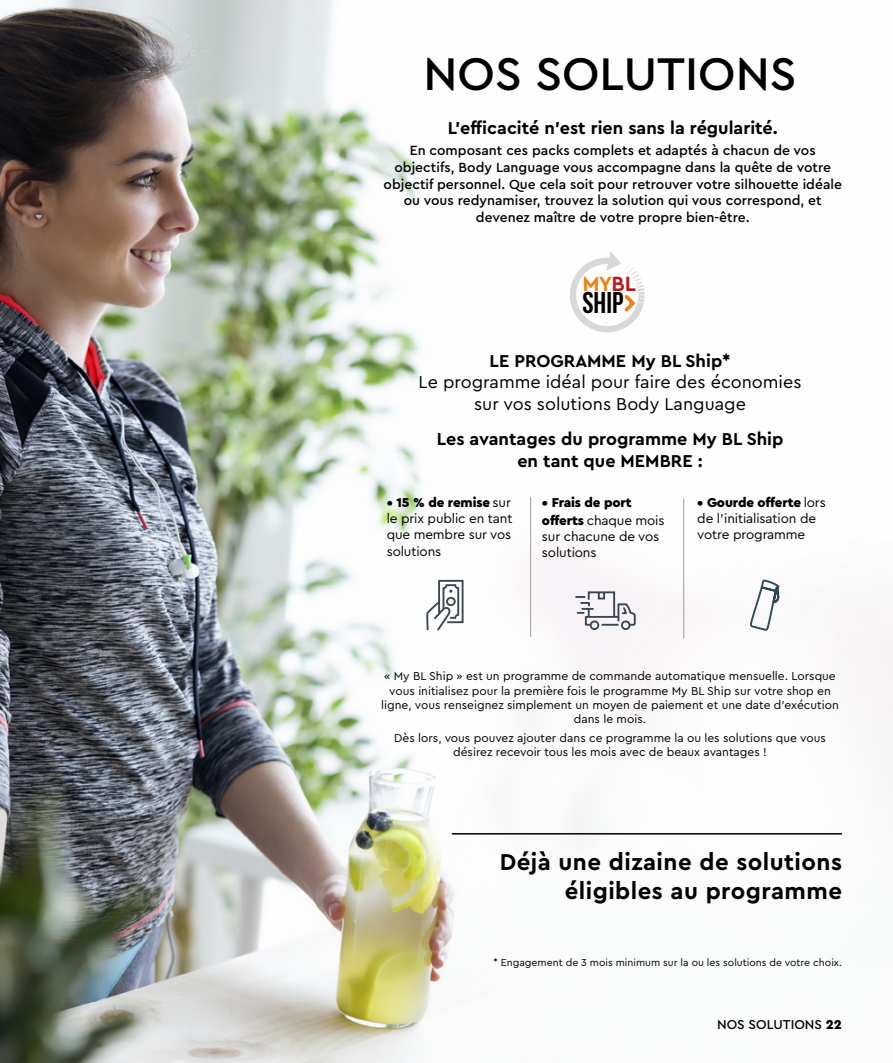
<style>
.page{position:relative;width:893px;height:1063px;background:#fff}
.page>*{position:absolute;margin:0;border:0;box-sizing:border-box;transform-origin:0 0}
.t1{font:500 48px "Cera Pro";color:#000}
.t2{font:700 29.85px "Bebas Neue";color:#000}
.t3{font:700 24px/28.8px "Cera Pro";letter-spacing:.02em;color:#000;text-align:right}
.t4{font:700 21.6px "Cera Pro";color:#ea8215}
.t5{font:700 18px/21.6px "Cera Pro";color:#000;text-align:center}
.t6{font:18px/21.6px "Cera Pro";color:#000;text-align:center}
.t7{font:500 13.95px/16.6px "Cera Pro";color:#000;text-align:center}
.t8{font:13.5px/16.2px "Cera Pro";letter-spacing:-.01em;color:#000}
.t9{font:900 13.5px/18px "Cera Pro";letter-spacing:-.01em;color:#000}
.t10{font:500 13.5px "Cera Pro";color:#000}
.t11{font:12px/14.4px "Cera Pro";color:#000;text-align:center}
.t12{font:10.5px "Cera Pro";color:#000}
.s1{color:#b61a1e}
.s2{font-weight:900}
.s3{font-weight:400}
</style>
<div class="page">
<img style="left:0;top:0;width:893px;height:1063px">
<svg style="left:570px;top:251px;width:75px;height:81px"></svg>
<svg style="left:749px;top:575px;width:32px;height:57px"></svg>
<svg style="left:576px;top:590px;width:61px;height:41px"></svg>
<svg style="left:425px;top:579px;width:39px;height:54px"></svg>
<hr style="left:530px;top:497px;width:1px;height:140px;background:#9f9e9e">
<hr style="left:683px;top:498px;width:1px;height:140px;background:#9f9e9e">
<hr style="left:452px;top:833px;width:390px;height:2px;background:#000">
<h1 class="t1" style="left:423px;top:42px;width:375px">NOS SOLUTIONS</h1>
<h3 class="t5" style="left:448px;top:117px;width:332px">L’efficacité n’est rien sans la régularité.</h3>
<p class="t7" style="left:384px;top:142px;width:460px">En composant ces packs complets et adaptés à chacun de vos objectifs, Body Language vous accompagne dans la quête de votre objectif personnel. Que cela soit pour retrouver votre silhouette idéale ou vous redynamiser, trouvez la solution qui vous correspond, et devenez maître de votre propre bien-être.</p>
<h3 class="t4" style="left:582px;top:269px;width:55px">MY<span class="s1">BL</span></h3>
<h2 class="t2" style="left:582px;top:286px;width:43px">SHIP</h2>
<h3 class="t5" style="left:490px;top:349px;width:242px">LE PROGRAMME My BL Ship*</h3>
<h3 class="t6" style="left:419px;top:371px;width:384px">Le programme idéal pour faire des économies sur vos solutions Body Language</h3>
<h3 class="t5" style="left:437px;top:428px;width:348px">Les avantages du programme My BL Ship en tant que MEMBRE :</h3>
<p class="t8" style="left:387px;top:494px;width:127px;text-align:justify"><span class="s2">• 15 % de remise</span> sur le prix public en tant que membre sur vos solutions</p>
<p class="t9" style="left:542px;top:493px;width:124px">• Frais de port offerts <span class="s3">chaque mois</span></p>
<p class="t8" style="left:542px;top:528px;width:119px">sur chacune de vos solutions</p>
<p class="t8" style="left:697px;top:494px;width:130px"><span class="s2">• Gourde offerte</span> lors de l’initialisation de votre programme</p>
<p class="t11" style="left:381px;top:668px;width:459px">« My BL Ship » est un programme de commande automatique mensuelle. Lorsque vous initialisez pour la première fois le programme My BL Ship sur votre shop en ligne, vous renseignez simplement un moyen de paiement et une date d’exécution dans le mois.</p>
<p class="t11" style="left:394px;top:730px;width:433px">Dès lors, vous pouvez ajouter dans ce programme la ou les solutions que vous désirez recevoir tous les mois avec de beaux avantages !</p>
<h3 class="t3" style="left:500px;top:847px;width:344px">Déjà une dizaine de solutions éligibles au programme</h3>
<p class="t12" style="left:494px;top:955px;width:350px">* Engagement de 3 mois minimum sur la ou les solutions de votre choix.</p>
<p class="t10" style="left:717px;top:1016px;width:126px">NOS SOLUTIONS <span class="s2">22</span></p>
</div>
